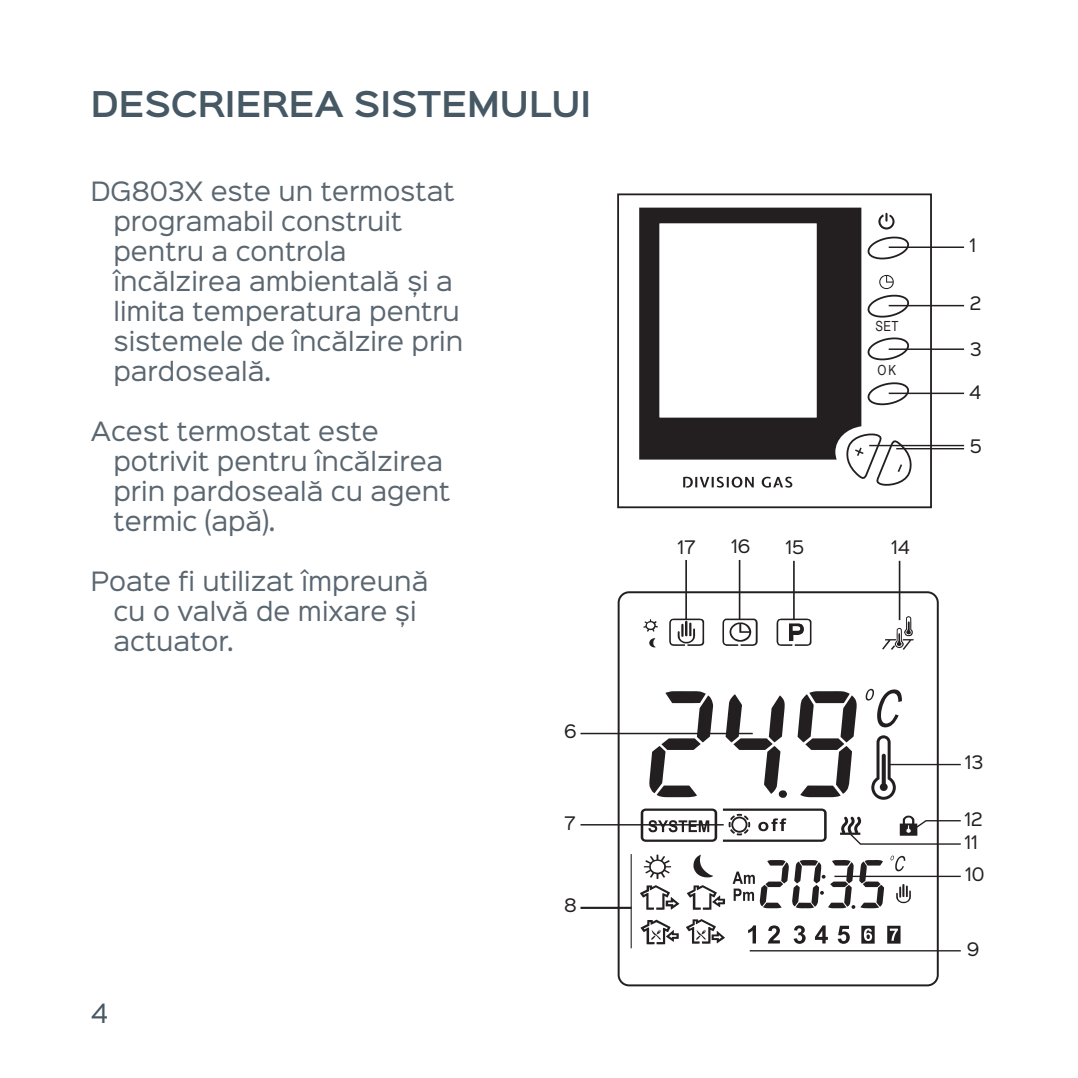
<style>
.page{position:relative;width:1078px;height:1078px;background:#fff}
.page>*{position:absolute;margin:0;border:0;box-sizing:border-box;transform-origin:0 0}
.TITLURI{font:600 32px "Sinkin Sans 600";color:#465864}
.body_style{font:24px/30px "Sinkin Sans 400";color:#5a6670}
.t1{font:24px "Sinkin Sans 400";color:#465864}
.t2{font:16.8px "Sinkin Sans 400";color:#231f20}
.t3{font:14px "Arial Narrow";color:#231f20}
</style>
<div class="page">
<hr style="left:580px;top:732px;width:172px;height:2px;background:#231f20">
<hr style="left:580px;top:823px;width:143px;height:2px;background:#231f20">
<hr style="left:580px;top:906px;width:51px;height:2px;background:#231f20">
<hr style="left:685px;top:560px;width:1px;height:59px;background:#231f20">
<hr style="left:738px;top:560px;width:2px;height:59px;background:#231f20">
<hr style="left:792px;top:560px;width:2px;height:60px;background:#231f20">
<hr style="left:898px;top:560px;width:2px;height:60px;background:#231f20">
<hr style="left:888px;top:246px;width:75px;height:2px;background:#231f20">
<hr style="left:888px;top:305px;width:75px;height:1px;background:#231f20">
<hr style="left:888px;top:348px;width:75px;height:2px;background:#231f20">
<hr style="left:888px;top:392px;width:75px;height:2px;background:#231f20">
<hr style="left:896px;top:448px;width:67px;height:1px;background:#231f20">
<hr style="left:869px;top:445px;width:94px;height:1px;background:#231f20">
<hr style="left:749px;top:949px;width:211px;height:2px;background:#231f20">
<hr style="left:834px;top:875px;width:126px;height:1px;background:#231f20">
<hr style="left:888px;top:763px;width:72px;height:2px;background:#231f20">
<svg style="left:917px;top:819px;width:44px;height:26px"></svg>
<hr style="left:630px;top:853px;width:1px;height:95px;background:#231f20">
<svg style="left:640px;top:616px;width:277px;height:328px"></svg>
<div style="left:617px;top:591px;width:321px;height:395px;border:2px solid #231f20;border-radius:10px"></div>
<div style="left:639px;top:207px;width:222px;height:252px;background:#231f20"></div>
<div style="left:658px;top:222px;width:159px;height:196px;background:#fff"></div>
<div style="left:657px;top:221px;width:161px;height:198px;border:2px solid #231f20"></div>
<svg style="left:867px;top:236px;width:44px;height:24px"></svg>
<svg style="left:867px;top:337px;width:44px;height:24px"></svg>
<svg style="left:867px;top:382px;width:44px;height:24px"></svg>
<svg style="left:878px;top:212px;width:17px;height:17px"></svg>
<svg style="left:867px;top:275px;width:41px;height:43px"></svg>
<div style="left:617px;top:193px;width:314px;height:315px;border:2px solid #231f20"></div>
<svg style="left:845px;top:433px;width:67px;height:53px"></svg>
<svg style="left:683px;top:476px;width:109px;height:11px"></svg>
<p class="TITLURI" style="left:91px;top:76px;width:502px">DESCRIEREA SISTEMULUI</p>
<p class="body_style" style="left:113px;top:174px;width:351px;text-indent:-23px">DG803X este un termostat programabil construit pentru a controla încălzirea ambientală și a limita temperatura pentru sistemele de încălzire prin pardoseală.</p>
<p class="body_style" style="left:113px;top:414px;width:338px;text-indent:-23px">Acest termostat este potrivit pentru încălzirea prin pardoseală cu agent termic (apă).</p>
<p class="body_style" style="left:113px;top:564px;width:316px;text-indent:-23px">Poate fi utilizat împreună cu o valvă de mixare și actuator.</p>
<p class="t1" style="left:91px;top:992px;width:19px">4</p>
<p class="t2" style="left:564px;top:717px;width:14px">6</p>
<p class="t2" style="left:564px;top:808px;width:13px">7</p>
<p class="t2" style="left:564px;top:891px;width:14px">8</p>
<p class="t3" style="left:875px;top:315px;width:24px">SET</p>
<p class="t3" style="left:877px;top:359px;width:20px">OK</p>
<p class="t2" style="left:677px;top:532px;width:19px">17</p>
<p class="t2" style="left:731px;top:532px;width:21px">16</p>
<p class="t2" style="left:785px;top:533px;width:20px">15</p>
<p class="t2" style="left:890px;top:533px;width:20px">14</p>
<p class="t2" style="left:969px;top:230px;width:8px">1</p>
<p class="t2" style="left:969px;top:289px;width:13px">2</p>
<p class="t2" style="left:969px;top:334px;width:13px">3</p>
<p class="t2" style="left:968px;top:378px;width:14px">4</p>
<p class="t2" style="left:969px;top:432px;width:14px">5</p>
<p class="t2" style="left:964px;top:748px;width:20px">13</p>
<p class="t2" style="left:964px;top:804px;width:20px">12</p>
<p class="t2" style="left:964px;top:827px;width:15px">11</p>
<p class="t2" style="left:964px;top:860px;width:21px">10</p>
<p class="t2" style="left:966px;top:934px;width:14px">9</p>
</div>
